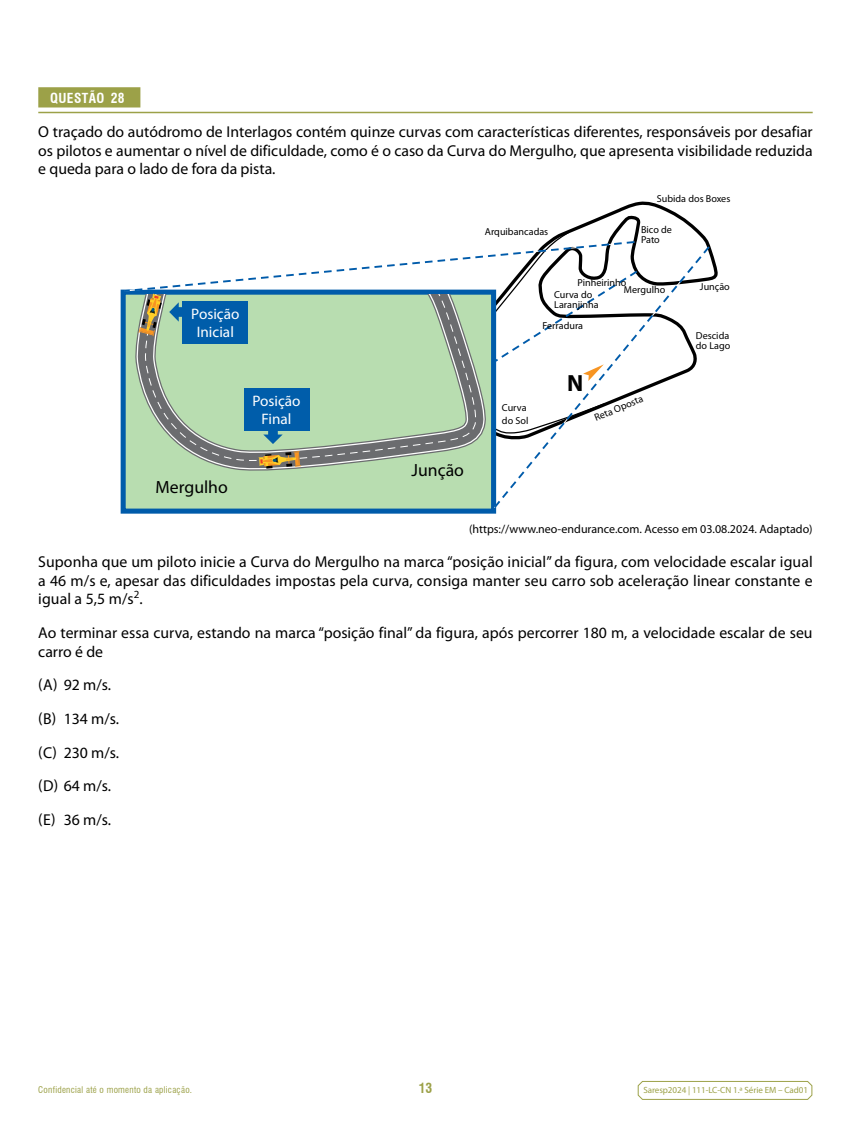
<style>
.page{position:relative;width:851px;height:1127px;background:#fff}
.page>*{position:absolute;margin:0;border:0;box-sizing:border-box;transform-origin:0 0}
.t1{font:700 23.4px "Myriad Pro";color:#000}
.t2{font:17.7px "Myriad Pro";color:#000}
.t3{font:15.75px/18.8px "Myriad Pro";color:#000;text-align:justify}
.t4{font:15.15px/17.7px "Myriad Pro";color:#fff;text-align:center}
.t5{font:700 condensed 13.5px "Swiss 721 BT";letter-spacing:.03em;color:#fff}
.t6{font:700 condensed 13.5px "Swiss 721 BT";color:#9ca148}
.t7{font:12px "Myriad Pro";color:#000}
.t8{font:10.2px/10.2px "Myriad Pro";color:#000}
.t9{font:9px "Myriad Pro";letter-spacing:-.005em;color:#9ca148}
.t10{font:condensed 9px "Swiss 721 BT";letter-spacing:.03em;color:#9ca148}
</style>
<div class="page">
<svg style="left:637px;top:1080px;width:175px;height:20px"></svg>
<div style="left:38px;top:87px;width:102px;height:20px;background:#9ca148"></div>
<hr style="left:38px;top:112px;width:774px;height:1px;background:#9ca148">
<svg style="left:566px;top:201px;width:152px;height:79px"></svg>
<div style="left:123px;top:292px;width:370px;height:219px;background:#b8ddb0"></div>
<div style="left:121px;top:290px;width:375px;height:224px;border:5px solid #005baa"></div>
<svg style="left:178px;top:444px;width:293px;height:27px"></svg>
<svg style="left:491px;top:244px;width:220px;height:266px"></svg>
<svg style="left:258px;top:451px;width:43px;height:18px"></svg>
<svg style="left:122px;top:231px;width:517px;height:213px"></svg>
<p class="t5" style="left:50px;top:90px;width:76px">QUESTÃO 28</p>
<p class="t3" style="left:38px;top:122px;width:775px">O traçado do autódromo de Interlagos contém quinze curvas com características diferentes, responsáveis por desafiar os pilotos e aumentar o nível de dificuldade, como é o caso da Curva do Mergulho, que apresenta visibilidade reduzida e queda para o lado de fora da pista.</p>
<p class="t4" style="left:191px;top:305px;width:50px">Posição<br>Inicial</p>
<p class="t2" style="left:155px;top:476px;width:74px">Mergulho</p>
<p class="t4" style="left:252px;top:392px;width:50px">Posição<br>Final</p>
<p class="t2" style="left:411px;top:459px;width:54px">Junção</p>
<p class="t8" style="left:484px;top:226px;width:65px">Arquibancadas</p>
<p class="t8" style="left:656px;top:193px;width:75px">Subida dos Boxes</p>
<p class="t8" style="left:641px;top:224px;width:32px">Bico de<br>Pato</p>
<p class="t8" style="left:577px;top:278px;width:50px">Pinheirinho</p>
<p class="t8" style="left:624px;top:285px;width:43px">Mergulho</p>
<p class="t8" style="left:699px;top:281px;width:31px">Junção</p>
<p class="t8" style="left:554px;top:289px;width:46px">Curva do<br>Laranjinha</p>
<p class="t8" style="left:542px;top:320px;width:42px">Ferradura</p>
<p class="t8" style="left:502px;top:401px;width:28px;line-height:12.6px">Curva do Sol</p>
<p class="t1" style="left:567px;top:367px;width:18px">N</p>
<p class="t8" style="left:593px;top:413px;width:53px;rotate:-22deg">Reta Oposta</p>
<p class="t8" style="left:695px;top:330px;width:36px">Descida do Lago</p>
<p class="t7" style="left:469px;top:522px;width:345px">(https://www.neo-endurance.com. Acesso em 03.08.2024. Adaptado)</p>
<p class="t3" style="left:38px;top:552px;width:775px">Suponha que um piloto inicie a Curva do Mergulho na marca “posição inicial” da figura, com velocidade escalar igual a 46 m/s e, apesar das dificuldades impostas pela curva, consiga manter seu carro sob aceleração linear constante e igual a 5,5 m/s<sup>2</sup>.</p>
<p class="t3" style="left:38px;top:623px;width:775px">Ao terminar essa curva, estando na marca “posição final” da figura, após percorrer 180 m, a velocidade escalar de seu carro é de</p>
<p class="t3" style="left:38px;top:668px;width:82px;line-height:33.6px;text-align:left">(A) 92 m/s. (B) 134 m/s. (C) 230 m/s. (D) 64 m/s. (E) 36 m/s.</p>
<p class="t10" style="left:38px;top:1084px;width:155px">Confidencial até o momento da aplicação.</p>
<p class="t6" style="left:418px;top:1079px;width:15px">13</p>
<p class="t9" style="left:643px;top:1085px;width:166px">Saresp2024 | 111-LC-CN 1.ª Série EM – Cad01</p>
</div>
